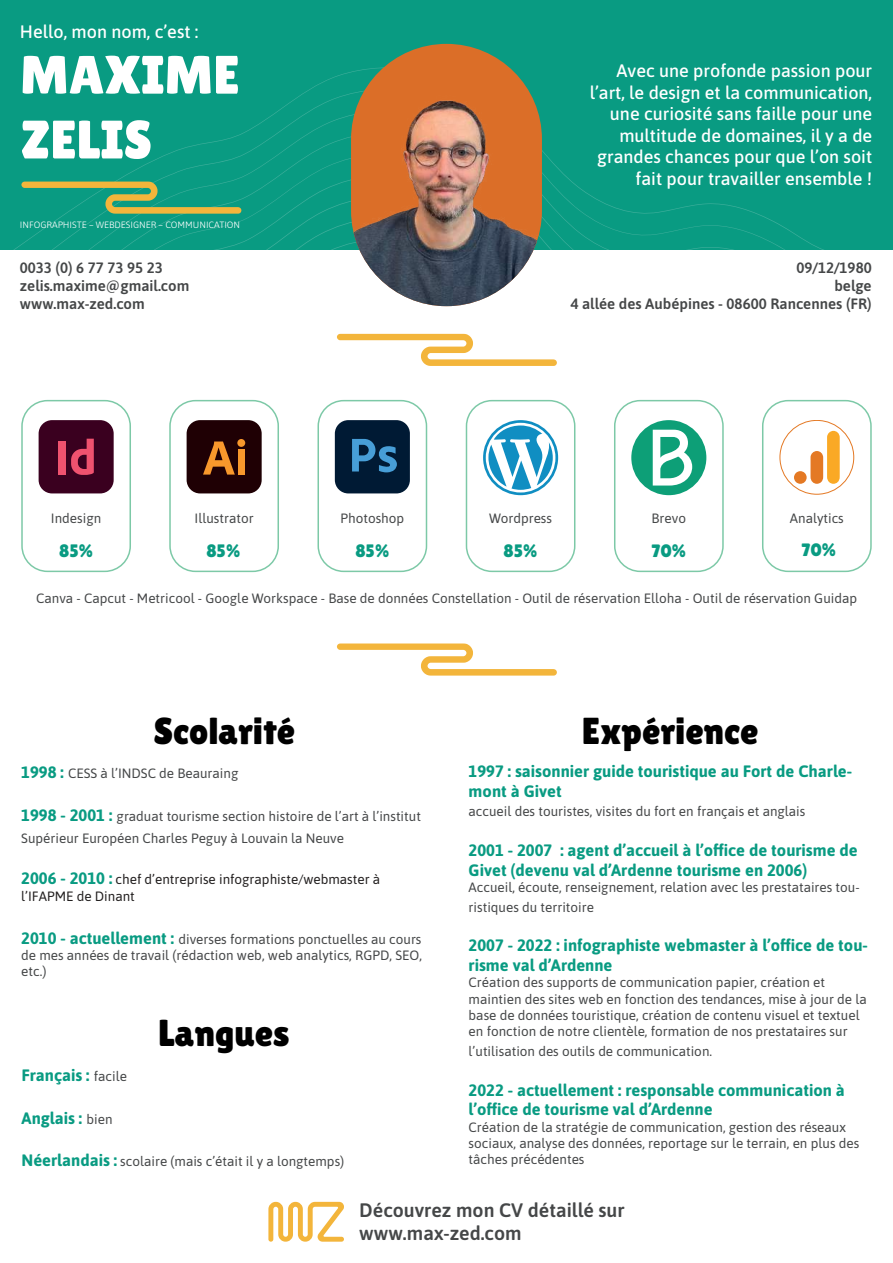
<style>
.page{position:relative;width:893px;height:1263px;background:#fff}
.page>*{position:absolute;margin:0;border:0;box-sizing:border-box;transform-origin:0 0}
.t1{font:54px/64.8px "Lilita One";color:#fff}
.t2{font:37.5px "Lilita One";color:#000}
.t3{font:600 19.5px/23.4px "Asap";color:#454748}
.t4{font:500 18px/21.6px "Asap";color:#fff;text-align:right}
.t5{font:18px "Lilita One";color:#099b82}
.t6{font:700 16.5px/19.8px "Asap";color:#099b82}
.t7{font:600 15px/18px "Asap";color:#454748}
.t8{font:13.5px/16.2px "Asap";color:#454748}
.t9{font:13.5px/16.2px "Asap";color:#221f1f}
.t10{font:300 9.15px "Asap";color:#fff}
.s1{font-weight:700;font-size:16.5px;color:#099b82}
.s2{font-weight:400;font-size:13.5px;color:#454748}
</style>
<div class="page">
<div style="left:0;top:0;width:893px;height:250px;background:#099b82"></div>
<svg style="left:13px;top:67px;width:811px;height:183px"></svg>
<svg style="left:21px;top:182px;width:220px;height:32px"></svg>
<img style="left:351px;top:44px;width:191px;height:262px;border-radius:95px">
<svg style="left:337px;top:643px;width:220px;height:33px"></svg>
<div style="left:21px;top:400px;width:110px;height:172px;border:2px solid #7dc9a7;border-radius:26px"></div>
<div style="left:169px;top:400px;width:110px;height:172px;border:2px solid #7dc9a7;border-radius:26px"></div>
<div style="left:317px;top:400px;width:110px;height:172px;border:2px solid #7dc9a7;border-radius:26px"></div>
<div style="left:614px;top:400px;width:110px;height:172px;border:2px solid #7dc9a7;border-radius:26px"></div>
<div style="left:762px;top:400px;width:110px;height:172px;border:2px solid #7dc9a7;border-radius:26px"></div>
<div style="left:466px;top:400px;width:109px;height:172px;border:2px solid #7dc9a7;border-radius:26px"></div>
<div style="left:780px;top:420px;width:74px;height:74px;border:1px solid #e47924;border-radius:50%"></div>
<svg style="left:810px;top:431px;width:30px;height:53px"></svg>
<div style="left:794px;top:471px;width:13px;height:13px;background:#e47924;border-radius:50%"></div>
<div style="left:631px;top:420px;width:75px;height:75px;background:#0d9f77;border-radius:50%"></div>
<svg style="left:653px;top:430px;width:39px;height:55px"></svg>
<div style="left:187px;top:420px;width:75px;height:73px;background:#1f0004;border-radius:13px"></div>
<div style="left:238px;top:449px;width:7px;height:26px;background:#f8982c"></div>
<div style="left:237px;top:439px;width:8px;height:8px;background:#f8982c;border-radius:50%"></div>
<svg style="left:203px;top:441px;width:32px;height:34px"></svg>
<div style="left:39px;top:420px;width:75px;height:73px;background:#3a001f;border-radius:13px"></div>
<div style="left:58px;top:442px;width:8px;height:33px;background:#ef526f"></div>
<svg style="left:71px;top:439px;width:23px;height:36px"></svg>
<div style="left:335px;top:420px;width:75px;height:73px;background:#001a34;border-radius:13px"></div>
<svg style="left:352px;top:439px;width:45px;height:33px"></svg>
<svg style="left:483px;top:420px;width:75px;height:75px"></svg>
<svg style="left:337px;top:334px;width:220px;height:32px"></svg>
<svg style="left:268px;top:1202px;width:76px;height:40px"></svg>
<h3 class="t4" style="left:20px;top:22px;width:180px">Hello, mon nom, c’est :</h3>
<h1 class="t1" style="left:20px;top:47px;width:221px">MAXIME<br>ZELIS</h1>
<p class="t10" style="left:20px;top:220px;width:222px">INFOGRAPHISTE – WEBDESIGNER – COMMUNICATION</p>
<h3 class="t4" style="left:590px;top:61px;width:284px">Avec une profonde passion pour l’art, le design et la communication, une curiosité sans faille pour une multitude de domaines, il y a de grandes chances pour que l’on soit fait pour travailler ensemble !</h3>
<p class="t7" style="left:20px;top:260px;width:171px">0033 (0) 6 77 73 95 23 zelis.maxime@gmail.com www.max-zed.com</p>
<p class="t7" style="left:570px;top:260px;width:303px;text-align:right">09/12/1980<br>belge<br>4 allée des Aubépines - 08600 Rancennes (FR)</p>
<p class="t8" style="left:51px;top:511px;width:52px">Indesign</p>
<p class="t8" style="left:195px;top:511px;width:61px">Illustrator</p>
<p class="t8" style="left:340px;top:511px;width:65px">Photoshop</p>
<p class="t8" style="left:489px;top:511px;width:64px">Wordpress</p>
<p class="t8" style="left:652px;top:511px;width:36px">Brevo</p>
<p class="t8" style="left:790px;top:511px;width:55px">Analytics</p>
<h3 class="t5" style="left:59px;top:544px;width:36px">85%</h3>
<h3 class="t5" style="left:206px;top:544px;width:36px">85%</h3>
<h3 class="t5" style="left:355px;top:544px;width:36px">85%</h3>
<h3 class="t5" style="left:504px;top:544px;width:36px">85%</h3>
<h3 class="t5" style="left:651px;top:544px;width:36px">70%</h3>
<h3 class="t5" style="left:801px;top:543px;width:36px">70%</h3>
<p class="t8" style="left:36px;top:591px;width:823px">Canva - Capcut - Metricool - Google Workspace - Base de données Constellation - Outil de réservation Elloha - Outil de réservation Guidap</p>
<h2 class="t2" style="left:153px;top:717px;width:143px">Scolarité</h2>
<h2 class="t2" style="left:582px;top:717px;width:178px">Expérience</h2>
<p class="t8" style="left:21px;top:766px;width:219px"><span class="s1">1998 :</span> CESS à l’INDSC de Beauraing</p>
<p class="t8" style="left:21px;top:807px;width:401px;line-height:21.6px"><span class="s1">1998 - 2001 :</span> graduat tourisme section histoire de l’art à l’institut<br>Supérieur Européen Charles Peguy à Louvain la Neuve</p>
<p class="t9" style="left:21px;top:872px;width:360px"><span class="s1">2006 - 2010 :</span> chef d’entreprise infographiste/webmaster à l’IFAPME de Dinant</p>
<p class="t8" style="left:21px;top:932px;width:402px;text-align:justify"><span class="s1">2010 - actuellement :</span> diverses formations ponctuelles au cours de mes années de travail (rédaction web, web analytics, RGPD, SEO, etc.)</p>
<p class="t6" style="left:469px;top:762px;width:385px">1997 : saisonnier guide touristique au Fort de Charle&shy;mont à Givet</p>
<p class="t8" style="left:469px;top:804px;width:338px">accueil des touristes, visites du fort en français et anglais</p>
<p class="t6" style="left:469px;top:839px;width:391px">2001 - 2007 : agent d’accueil à l’office de tourisme de<br>Givet (devenu val d’Ardenne tourisme en 2006)</p>
<p class="t8" style="left:469px;top:878px;width:393px;line-height:19.8px">Accueil, écoute, renseignement, relation avec les prestataires tou&shy;ristiques du territoire</p>
<p class="t6" style="left:469px;top:935px;width:401px">2007 - 2022 : infographiste webmaster à l’office de tou&shy;risme val d’Ardenne</p>
<p class="t8" style="left:469px;top:975px;width:400px">Création des supports de communication papier, création et maintien des sites web en fonction des tendances, mise à jour de la base de données touristique, création de contenu visuel et textuel en fonction de notre clientèle, formation de nos prestataires sur</p>
<p class="t8" style="left:469px;top:1044px;width:245px">l’utilisation des outils de communication.</p>
<p class="t6" style="left:469px;top:1081px;width:378px">2022 - actuellement : responsable communication à l’office de tourisme val d’Ardenne</p>
<p class="t8" style="left:469px;top:1119px;width:392px">Création de la stratégie de communication, gestion des réseaux sociaux, analyse des données, reportage sur le terrain, en plus des tâches précédentes</p>
<h2 class="t2" style="left:159px;top:1019px;width:133px">Langues</h2>
<p class="t6" style="left:22px;top:1066px;width:107px">Français : <span class="s2">facile</span></p>
<p class="t6" style="left:22px;top:1110px;width:92px">Anglais : <span class="s2">bien</span></p>
<p class="t8" style="left:22px;top:1154px;width:324px"><span class="s1">Néerlandais :</span> scolaire (mais c’était il y a longtemps)</p>
<h3 class="t3" style="left:359px;top:1200px;width:267px">Découvrez mon CV détaillé sur www.max-zed.com</h3>
</div>
